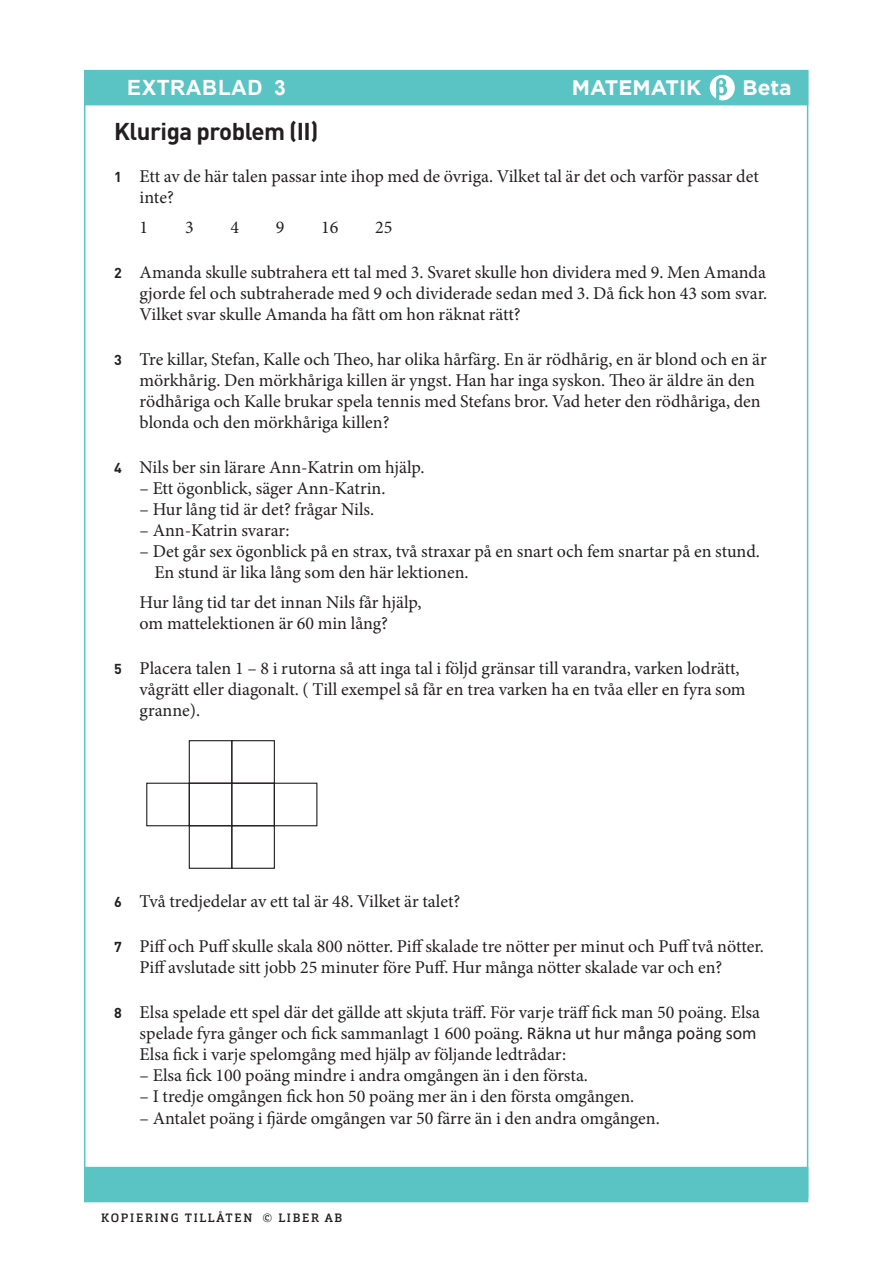
<style>
.page{position:relative;width:893px;height:1263px;background:#fff}
.page>*{position:absolute;margin:0;border:0;box-sizing:border-box;transform-origin:0 0}
.R_OH{font:700 24px "DIN Pro";letter-spacing:-.02em;color:#231f20}
.t1{font:700 21px "Gotham";color:#fff}
.Antal_ratt{font:700 21px "Arial";letter-spacing:.035em;color:#fff}
.Uppgift_luft_över{font:18px/21px "Minion Pro";color:#231f20}
.t2{font:500 12px "Orgon Slab";letter-spacing:.14em;color:#231f20}
.s1{font-family:"DIN Pro";font-weight:700;font-size:14.25px}
.s2{font-family:"Calibri"}
</style>
<div class="page">
<div style="left:85px;top:71px;width:723px;height:34px;background:#59c4c3"></div>
<div style="left:84px;top:70px;width:724px;height:35px;border:2px solid #59c4c3"></div>
<div style="left:85px;top:1167px;width:723px;height:34px;background:#59c4c3"></div>
<div style="left:84px;top:1167px;width:724px;height:35px;border:2px solid #59c4c3"></div>
<div style="left:710px;top:75px;width:25px;height:25px;background:#fff;border-radius:50%"></div>
<div style="left:189px;top:740px;width:43px;height:44px;border:1px solid #231f20"></div>
<div style="left:231px;top:740px;width:44px;height:44px;border:1px solid #231f20"></div>
<div style="left:146px;top:783px;width:44px;height:43px;border:1px solid #231f20"></div>
<div style="left:189px;top:783px;width:43px;height:43px;border:1px solid #231f20"></div>
<div style="left:231px;top:783px;width:44px;height:43px;border:1px solid #231f20"></div>
<div style="left:274px;top:783px;width:43px;height:43px;border:1px solid #231f20"></div>
<div style="left:189px;top:825px;width:43px;height:44px;border:1px solid #231f20"></div>
<div style="left:231px;top:825px;width:44px;height:44px;border:1px solid #231f20"></div>
<svg style="left:714px;top:77px;width:14px;height:29px"></svg>
<p class="Antal_ratt" style="left:127px;top:73px;width:160px">EXTRABLAD 3</p>
<p class="R_OH" style="left:114px;top:115px;width:206px">Kluriga problem (II)</p>
<p class="Uppgift_luft_över" style="left:140px;top:166px;width:621px;text-indent:-26px"><span class="s1">1</span> Ett av de här talen passar inte ihop med de övriga. Vilket tal är det och varför passar det inte?</p>
<p class="Uppgift_luft_över" style="left:140px;top:217px;width:10px">1</p>
<p class="Uppgift_luft_över" style="left:185px;top:217px;width:10px">3</p>
<p class="Uppgift_luft_över" style="left:230px;top:217px;width:10px">4</p>
<p class="Uppgift_luft_över" style="left:276px;top:217px;width:10px">9</p>
<p class="Uppgift_luft_över" style="left:321px;top:217px;width:19px">16</p>
<p class="Uppgift_luft_över" style="left:375px;top:217px;width:19px">25</p>
<p class="Uppgift_luft_över" style="left:140px;top:262px;width:629px;text-align:justify;text-indent:-26px"><span class="s1">2</span> Amanda skulle subtrahera ett tal med 3. Svaret skulle hon dividera med 9. Men Amanda gjorde fel och subtraherade med 9 och dividerade sedan med 3. Då fick hon 43 som svar.<br>Vilket svar skulle Amanda ha fått om hon räknat rätt?</p>
<p class="Uppgift_luft_över" style="left:140px;top:349px;width:628px;text-indent:-26px"><span class="s1">3</span> Tre killar, Stefan, Kalle och Theo, har olika hårfärg. En är rödhårig, en är blond och en är mörkhårig. Den mörkhåriga killen är yngst. Han har inga syskon. Theo är äldre än den rödhåriga och Kalle brukar spela tennis med Stefans bror. Vad heter den rödhåriga, den blonda och den mörkhåriga killen?</p>
<p class="Uppgift_luft_över" style="left:114px;top:457px;width:312px"><span class="s1">4</span> Nils ber sin lärare Ann-Katrin om hjälp.</p>
<p class="Uppgift_luft_över" style="left:140px;top:478px;width:247px">– Ett ögonblick, säger Ann-Katrin.</p>
<p class="Uppgift_luft_över" style="left:140px;top:499px;width:236px">– Hur lång tid är det? frågar Nils.</p>
<p class="Uppgift_luft_över" style="left:140px;top:520px;width:151px">– Ann-Katrin svarar:</p>
<p class="Uppgift_luft_över" style="left:154px;top:541px;width:607px;text-indent:-15px">– Det går sex ögonblick på en strax, två straxar på en snart och fem snartar på en stund.<br>En stund är lika lång som den här lektionen.</p>
<p class="Uppgift_luft_över" style="left:140px;top:592px;width:283px">Hur lång tid tar det innan Nils får hjälp, om mattelektionen är 60 min lång?</p>
<p class="Uppgift_luft_över" style="left:140px;top:658px;width:608px;text-indent:-26px"><span class="s1">5</span> Placera talen 1 – 8 i rutorna så att inga tal i följd gränsar till varandra, varken lodrätt, vågrätt eller diagonalt. ( Till exempel så får en trea varken ha en tvåa eller en fyra som granne).</p>
<p class="t1" style="left:572px;top:74px;width:131px">MATEMATIK</p>
<p class="t1" style="left:742px;top:73px;width:51px">Beta</p>
<p class="Uppgift_luft_över" style="left:114px;top:891px;width:348px"><span class="s1">6</span> Två tredjedelar av ett tal är 48. Vilket är talet?</p>
<p class="Uppgift_luft_över" style="left:140px;top:936px;width:626px;text-indent:-26px"><span class="s1">7</span> Piff och Puff skulle skala 800 nötter. Piff skalade tre nötter per minut och Puff två nötter.<br>Piff avslutade sitt jobb 25 minuter före Puff. Hur många nötter skalade var och en?</p>
<p class="Uppgift_luft_över" style="left:140px;top:1002px;width:622px;text-indent:-26px"><span class="s1">8</span> Elsa spelade ett spel där det gällde att skjuta träff. För varje träff fick man 50 poäng. Elsa spelade fyra gånger och fick sammanlagt 1 600 poäng. <span class="s2">Räkna ut hur många poäng som<br></span>Elsa fick i varje spelomgång med hjälp av följande ledtrådar:</p>
<p class="Uppgift_luft_över" style="left:140px;top:1065px;width:450px">– Elsa fick 100 poäng mindre i andra omgången än i den första.</p>
<p class="Uppgift_luft_över" style="left:140px;top:1086px;width:496px">– I tredje omgången fick hon 50 poäng mer än i den första omgången.</p>
<p class="Uppgift_luft_över" style="left:140px;top:1108px;width:522px">– Antalet poäng i fjärde omgången var 50 färre än i den andra omgången.</p>
<p class="t2" style="left:101px;top:1210px;width:243px">KOPIERING TILLÅTEN © LIBER AB</p>
</div>
